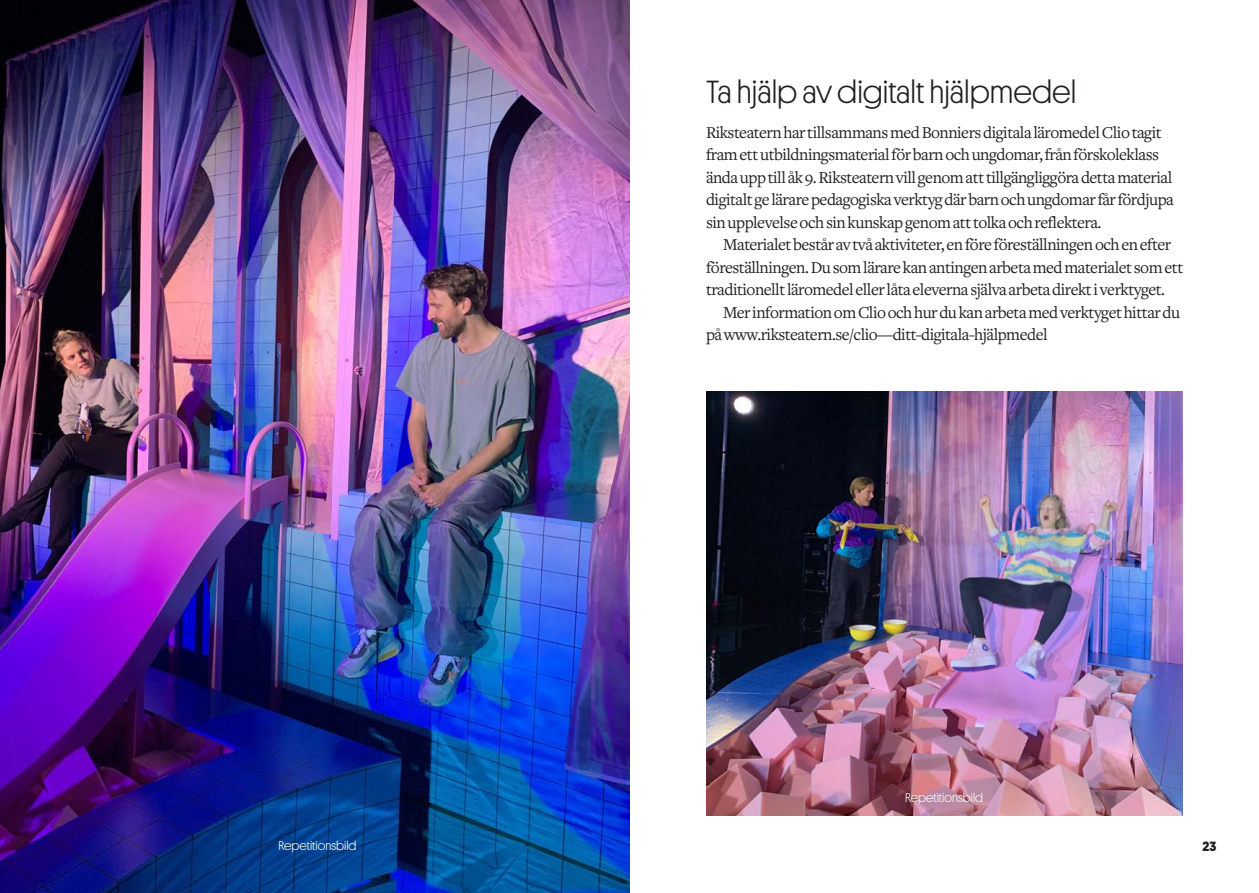
<style>
.page{position:relative;width:1259px;height:893px;background:#fff}
.page>*{position:absolute;margin:0;border:0;box-sizing:border-box;transform-origin:0 0}
.t1{font:300 32.25px "Stage Sans";color:#231f20}
.Rubrik{font:17.25px/22.5px "Curtain Serif";letter-spacing:-.03em;color:#231f20}
.t2{font:700 13.5px "Stage Sans";color:#231f20}
.t3{font:12.75px "Stage Sans";color:#fff}
</style>
<div class="page">
<img style="left:706px;top:391px;width:476px;height:425px">
<img style="left:0;top:0;width:629px;height:893px">
<p class="t3" style="left:279px;top:837px;width:79px">Repetitionsbild</p>
<p class="t1" style="left:706px;top:69px;width:372px">Ta hjälp av digitalt hjälpmedel</p>
<p class="Rubrik" style="left:706px;top:121px;width:469px">Riksteatern har tillsammans med Bonniers digitala läromedel Clio tagit fram ett utbildningsmaterial för barn och ungdomar, från förskoleklass ända upp till åk 9. Riksteatern vill genom att tillgängliggöra detta material digitalt ge lärare pedagogiska verktyg där barn och ungdomar får fördjupa sin upplevelse och sin kunskap genom att tolka och reflektera.</p>
<p class="Rubrik" style="left:706px;top:234px;width:479px;text-indent:17px">Materialet består av två aktiviteter, en före föreställningen och en efter föreställningen. Du som lärare kan antingen arbeta med materialet som ett traditionellt läromedel eller låta eleverna själva arbeta direkt i verktyget.</p>
<p class="Rubrik" style="left:706px;top:301px;width:476px;text-indent:17px">Mer information om Clio och hur du kan arbeta med verktyget hittar du på www.riksteatern.se/clio---ditt-digitala-hjälpmedel</p>
<p class="t3" style="left:905px;top:788px;width:79px">Repetitionsbild</p>
<p class="t2" style="left:1202px;top:836px;width:15px">23</p>
</div>
